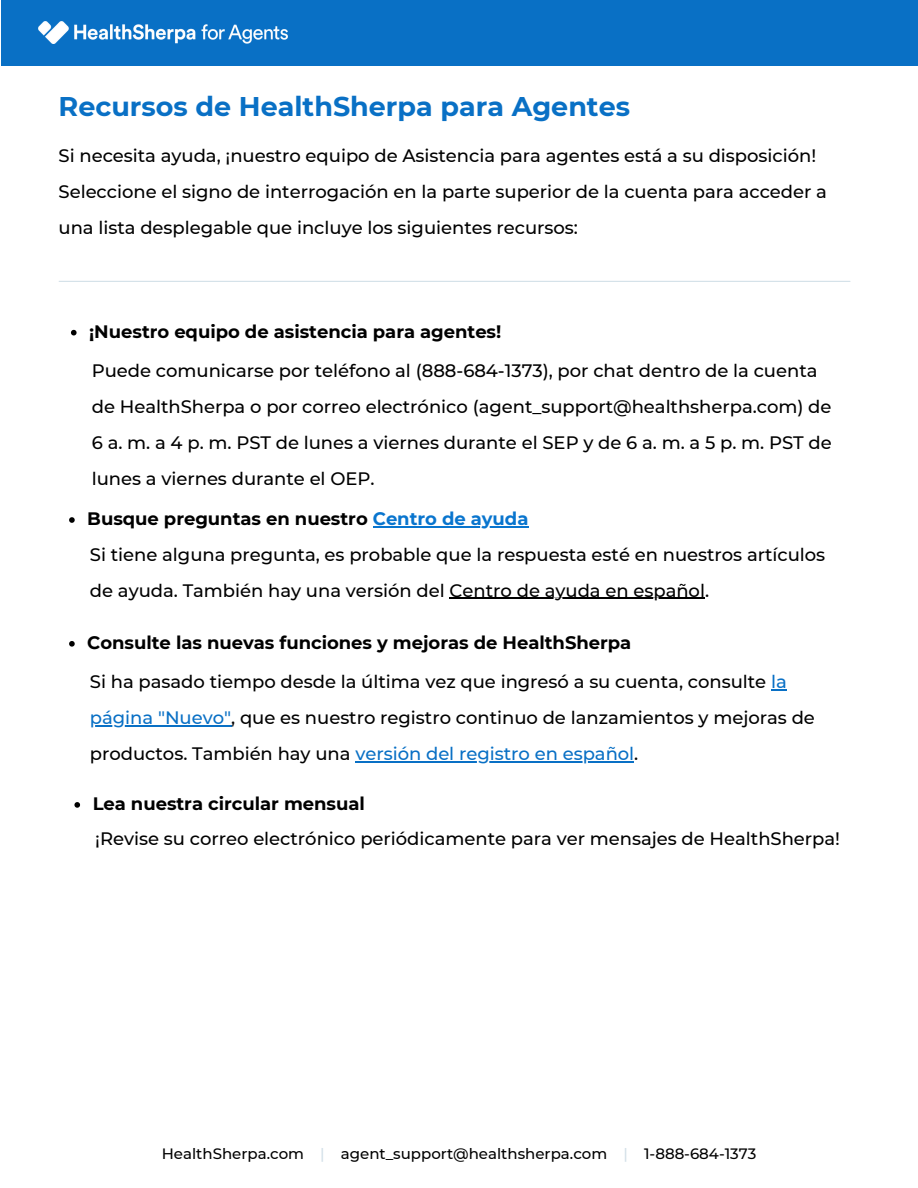
<style>
.page{position:relative;width:918px;height:1188px;background:#fff}
.page>*{position:absolute;margin:0;border:0;box-sizing:border-box;transform-origin:0 0}
.t1{font:700 27px "Montserrat";color:#0970c5}
.t2{font:500 18px/36px "Montserrat";color:#000}
.t3{font:700 18px "Montserrat";color:#000}
.t4{font:500 15px "Montserrat";color:#000}
.s1{color:#0975ce}
.s2{color:#0970c5}
.s3{color:#d3e0e8}
</style>
<div class="page">
<div style="left:1px;top:0;width:917px;height:65px;background:#0970c5"></div>
<img style="left:39px;top:21px;width:248px;height:23px">
<svg style="left:71px;top:330px;width:6px;height:5px"></svg>
<svg style="left:74px;top:802px;width:6px;height:6px"></svg>
<svg style="left:69px;top:641px;width:6px;height:6px"></svg>
<svg style="left:771px;top:689px;width:16px;height:1px"></svg>
<hr style="left:90px;top:725px;width:141px;height:1px;background:#0970c5">
<hr style="left:355px;top:761px;width:279px;height:1px;background:#0970c5">
<svg style="left:69px;top:517px;width:6px;height:6px"></svg>
<hr style="left:373px;top:526px;width:155px;height:1px;background:#0975ce">
<hr style="left:450px;top:598px;width:255px;height:1px;background:#000">
<hr style="left:59px;top:281px;width:791px;height:1px;background:#d3e0e8">
<p class="t1" style="left:59px;top:90px;width:573px">Recursos de HealthSherpa para Agentes</p>
<p class="t2" style="left:59px;top:138px;width:770px">Si necesita ayuda, ¡nuestro equipo de Asistencia para agentes está a su disposición!<br>Seleccione el signo de interrogación en la parte superior de la cuenta para acceder a una lista desplegable que incluye los siguientes recursos:</p>
<p class="t3" style="left:89px;top:320px;width:414px">¡Nuestro equipo de asistencia para agentes!</p>
<p class="t2" style="left:92px;top:353px;width:742px">Puede comunicarse por teléfono al (888-684-1373), por chat dentro de la cuenta de HealthSherpa o por correo electrónico (agent_support@healthsherpa.com) de 6 a. m. a 4 p. m. PST de lunes a viernes durante el SEP y de 6 a. m. a 5 p. m. PST de lunes a viernes durante el OEP.</p>
<p class="t3" style="left:87px;top:508px;width:443px">Busque preguntas en nuestro <span class="s1">Centro de ayuda</span></p>
<p class="t2" style="left:90px;top:536px;width:737px">Si tiene alguna pregunta, es probable que la respuesta esté en nuestros artículos de ayuda. También hay una versión del Centro de ayuda en español.</p>
<p class="t3" style="left:87px;top:631px;width:546px">Consulte las nuevas funciones y mejoras de HealthSherpa</p>
<p class="t2" style="left:90px;top:663px;width:726px">Si ha pasado tiempo desde la última vez que ingresó a su cuenta, consulte <span class="s2">la página "Nuevo"</span>, que es nuestro registro continuo de lanzamientos y mejoras de productos. También hay una <span class="s2">versión del registro en español</span>.</p>
<p class="t3" style="left:93px;top:793px;width:274px">Lea nuestra circular mensual</p>
<p class="t2" style="left:95px;top:821px;width:746px">¡Revise su correo electrónico periódicamente para ver mensajes de HealthSherpa!</p>
<p class="t4" style="left:162px;top:1144px;width:596px">HealthSherpa.com <span class="s3">|</span> agent_support@healthsherpa.com <span class="s3">|</span> 1-888-684-1373</p>
</div>
